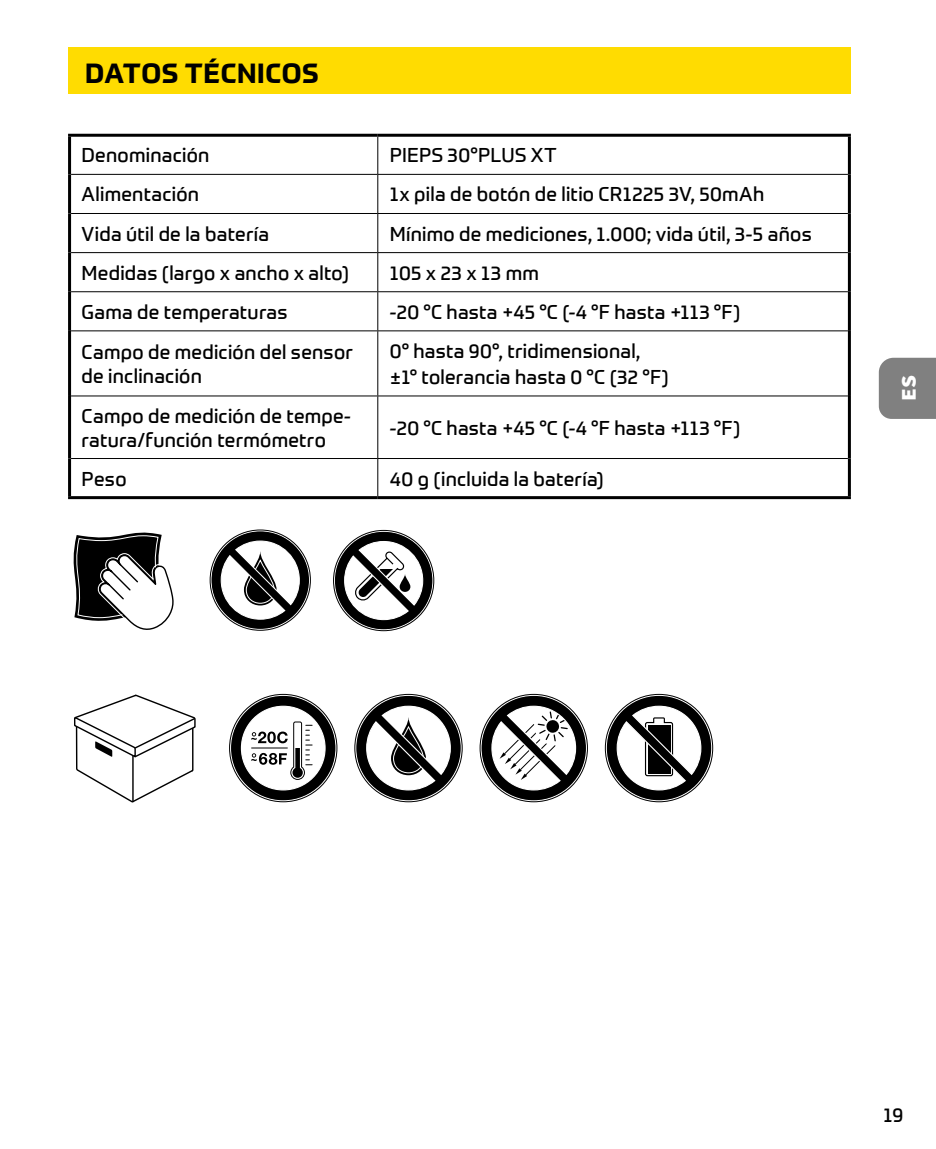
<style>
.page{position:relative;width:936px;height:1149px;background:#fff}
.page>*{position:absolute;margin:0;border:0;box-sizing:border-box;transform-origin:0 0}
.t1{font:700 27px "Prometo";letter-spacing:.02em;color:#000}
.t2{font:900 21px "Source Sans Pro";color:#fff;scale:1.1 1}
.t3{font:19.5px/23.4px "Prometo";letter-spacing:.015em;color:#000}
</style>
<div class="page">
<svg style="left:878px;top:357px;width:57px;height:62px;background:#868686"></svg>
<div style="left:68px;top:47px;width:782px;height:47px;background:#ffdc01"></div>
<hr style="left:68px;top:134px;width:310px;height:3px;background:#000">
<hr style="left:68px;top:137px;width:3px;height:37px;background:#000">
<hr style="left:378px;top:134px;width:472px;height:3px;background:#000">
<hr style="left:847px;top:137px;width:3px;height:37px;background:#000">
<hr style="left:68px;top:174px;width:3px;height:39px;background:#000">
<hr style="left:847px;top:174px;width:3px;height:39px;background:#000">
<hr style="left:68px;top:213px;width:3px;height:39px;background:#000">
<hr style="left:847px;top:213px;width:3px;height:39px;background:#000">
<hr style="left:68px;top:252px;width:3px;height:40px;background:#000">
<hr style="left:847px;top:252px;width:3px;height:40px;background:#000">
<hr style="left:68px;top:292px;width:3px;height:39px;background:#000">
<hr style="left:847px;top:292px;width:3px;height:39px;background:#000">
<hr style="left:68px;top:331px;width:3px;height:65px;background:#000">
<hr style="left:847px;top:331px;width:3px;height:65px;background:#000">
<hr style="left:68px;top:396px;width:3px;height:62px;background:#000">
<hr style="left:847px;top:396px;width:3px;height:62px;background:#000">
<hr style="left:68px;top:458px;width:3px;height:38px;background:#000">
<hr style="left:847px;top:458px;width:3px;height:38px;background:#000">
<hr style="left:68px;top:496px;width:310px;height:3px;background:#000">
<hr style="left:378px;top:496px;width:472px;height:3px;background:#000">
<hr style="left:377px;top:137px;width:1px;height:37px;background:#000">
<hr style="left:71px;top:174px;width:307px;height:1px;background:#000">
<hr style="left:378px;top:174px;width:469px;height:1px;background:#000">
<hr style="left:377px;top:175px;width:1px;height:38px;background:#000">
<hr style="left:71px;top:213px;width:307px;height:1px;background:#000">
<hr style="left:378px;top:213px;width:469px;height:1px;background:#000">
<hr style="left:377px;top:214px;width:1px;height:38px;background:#000">
<hr style="left:71px;top:252px;width:307px;height:1px;background:#000">
<hr style="left:378px;top:252px;width:469px;height:1px;background:#000">
<hr style="left:377px;top:253px;width:1px;height:38px;background:#000">
<hr style="left:71px;top:291px;width:307px;height:1px;background:#000">
<hr style="left:378px;top:291px;width:469px;height:1px;background:#000">
<hr style="left:377px;top:292px;width:1px;height:38px;background:#000">
<hr style="left:71px;top:330px;width:307px;height:1px;background:#000">
<hr style="left:378px;top:330px;width:469px;height:1px;background:#000">
<hr style="left:377px;top:331px;width:1px;height:64px;background:#000">
<hr style="left:71px;top:395px;width:307px;height:1px;background:#000">
<hr style="left:378px;top:395px;width:469px;height:1px;background:#000">
<hr style="left:377px;top:396px;width:1px;height:62px;background:#000">
<hr style="left:71px;top:458px;width:307px;height:1px;background:#000">
<hr style="left:378px;top:458px;width:469px;height:1px;background:#000">
<hr style="left:377px;top:459px;width:1px;height:37px;background:#000">
<svg style="left:333px;top:530px;width:101px;height:100px"></svg>
<svg style="left:73px;top:532px;width:101px;height:98px"></svg>
<svg style="left:210px;top:531px;width:100px;height:99px"></svg>
<svg style="left:354px;top:695px;width:108px;height:106px"></svg>
<svg style="left:481px;top:695px;width:106px;height:106px"></svg>
<svg style="left:229px;top:695px;width:108px;height:106px"></svg>
<svg style="left:74px;top:694px;width:122px;height:109px"></svg>
<svg style="left:605px;top:695px;width:107px;height:106px"></svg>
<h1 class="t1" style="left:85px;top:56px;width:235px">DATOS TÉCNICOS</h1>
<p class="t3" style="left:82px;top:143px;width:129px">Denominación</p>
<p class="t3" style="left:390px;top:143px;width:168px">PIEPS 30°PLUS XT</p>
<p class="t3" style="left:82px;top:182px;width:119px">Alimentación</p>
<p class="t3" style="left:390px;top:182px;width:376px">1x pila de botón de litio CR1225 3V, 50mAh</p>
<p class="t3" style="left:82px;top:222px;width:189px">Vida útil de la batería</p>
<p class="t3" style="left:390px;top:222px;width:423px">Mínimo de mediciones, 1.000; vida útil, 3-5 años</p>
<p class="t3" style="left:82px;top:261px;width:269px">Medidas (largo x ancho x alto)</p>
<p class="t3" style="left:390px;top:261px;width:151px">105 x 23 x 13 mm</p>
<p class="t3" style="left:82px;top:300px;width:207px">Gama de temperaturas</p>
<p class="t3" style="left:390px;top:300px;width:352px">-20 °C hasta +45 °C (-4 °F hasta +113 °F)</p>
<p class="t3" style="left:82px;top:340px;width:273px">Campo de medición del sensor de inclinación</p>
<p class="t3" style="left:390px;top:338px;width:280px;line-height:26.1px">0° hasta 90°, tridimensional, ±1° tolerancia hasta 0 °C (32 °F)</p>
<p class="t3" style="left:82px;top:404px;width:271px">Campo de medición de tempe&shy;ratura/función termómetro</p>
<p class="t3" style="left:390px;top:416px;width:352px">-20 °C hasta +45 °C (-4 °F hasta +113 °F)</p>
<p class="t3" style="left:82px;top:466px;width:46px">Peso</p>
<p class="t3" style="left:390px;top:466px;width:215px">40 g (incluida la batería)</p>
<p class="t2" style="left:894px;top:401px;width:25px;rotate:-90deg">ES</p>
<p class="t3" style="left:883px;top:1102px;width:21px">19</p>
</div>
